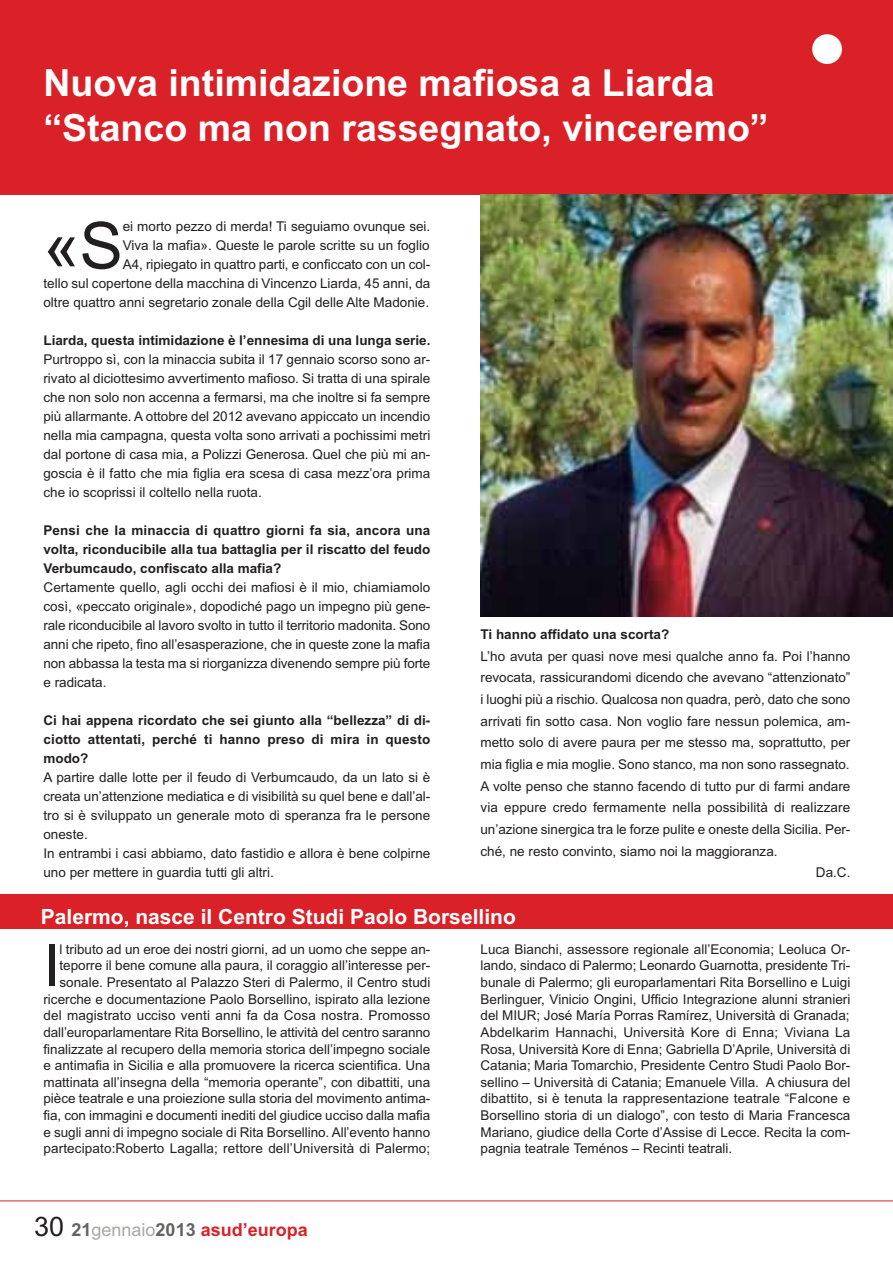
<style>
.page{position:relative;width:893px;height:1263px;background:#fff}
.page>*{position:absolute;margin:0;border:0;box-sizing:border-box;transform-origin:0 0}
.t1{font:64.95px "Arial";color:#231f20}
.t2{font:57.9px "Arial";color:#231f20}
.t3{font:700 37.5px/45px "Arial";color:#fff}
.t4{font:700 21px "Arial";color:#fff}
.t5{font:700 18px "Arial";color:#da2128}
.t6{font:13.5px/16.6px "Arial";color:#231f20;text-align:justify}
.t7{font:700 13.5px/19px "Arial";color:#231f20;text-align:justify}
.s1{font-weight:400;font-size:27px;color:#231f20}
.s2{color:#656262}
.s3{font-weight:400;color:#a9a7a6}
</style>
<div class="page">
<div style="left:0;top:0;width:892px;height:194px;background:#da2128"></div>
<div style="left:812px;top:34px;width:30px;height:30px;background:#fff;border-radius:50%"></div>
<hr style="left:0;top:1201px;width:892px;height:1px;background:#da2128">
<div style="left:0;top:895px;width:892px;height:34px;background:#da2128"></div>
<img style="left:480px;top:194px;width:412px;height:423px">
<h3 class="t3" style="left:43px;top:64px;width:726px">Nuova intimidazione mafiosa a Liarda “Stanco ma non rassegnato, vinceremo”</h3>
<h1 class="t1" style="left:43px;top:222px;width:81px">«S</h1>
<p class="t6" style="left:43px;top:218px;width:388px;line-height:19px;text-align:right">ei morto pezzo di merda! Ti seguiamo ovunque sei.<br>Viva la mafia». Queste le parole scritte su un foglio<br>A4, ripiegato in quattro parti, e conficcato con un col-<br>tello sul copertone della macchina di Vincenzo Liarda, 45 anni, da oltre quattro anni segretario zonale della Cgil delle Alte Madonie.</p>
<p class="t7" style="left:43px;top:332px;width:388px">Liarda, questa intimidazione è l’ennesima di una lunga serie.</p>
<p class="t6" style="left:43px;top:351px;width:388px;line-height:19px">Purtroppo sì, con la minaccia subita il 17 gennaio scorso sono ar&shy;rivato al diciottesimo avvertimento mafioso. Si tratta di una spirale che non solo non accenna a fermarsi, ma che inoltre si fa sempre più allarmante. A ottobre del 2012 avevano appiccato un incendio nella mia campagna, questa volta sono arrivati a pochissimi metri dal portone di casa mia, a Polizzi Generosa. Quel che più mi an&shy;goscia è il fatto che mia figlia era scesa di casa mezz’ora prima che io scoprissi il coltello nella ruota.</p>
<p class="t7" style="left:43px;top:522px;width:388px">Pensi che la minaccia di quattro giorni fa sia, ancora una volta, riconducibile alla tua battaglia per il riscatto del feudo Verbumcaudo, confiscato alla mafia?</p>
<p class="t6" style="left:43px;top:579px;width:388px;line-height:19px">Certamente quello, agli occhi dei mafiosi è il mio, chiamiamolo così, «peccato originale», dopodiché pago un impegno più gene&shy;rale riconducibile al lavoro svolto in tutto il territorio madonita. Sono anni che ripeto, fino all’esasperazione, che in queste zone la mafia non abbassa la testa ma si riorganizza divenendo sempre più forte e radicata.</p>
<p class="t7" style="left:43px;top:712px;width:388px">Ci hai appena ricordato che sei giunto alla “bellezza” di di&shy;ciotto attentati, perché ti hanno preso di mira in questo modo?</p>
<p class="t6" style="left:43px;top:769px;width:388px;line-height:19px;text-align:left">A partire dalle lotte per il feudo di Verbumcaudo, da un lato si è creata un’attenzione mediatica e di visibilità su quel bene e dall’al&shy;tro si è sviluppato un generale moto di speranza fra le persone oneste.<br>In entrambi i casi abbiamo, dato fastidio e allora è bene colpirne uno per mettere in guardia tutti gli altri.</p>
<p class="t7" style="left:480px;top:626px;width:190px">Ti hanno affidato una scorta?</p>
<p class="t6" style="left:480px;top:649px;width:371px">L’ho avuta per quasi nove mesi qualche anno fa. Poi l’hanno</p>
<p class="t6" style="left:480px;top:671px;width:371px">revocata, rassicurandomi dicendo che avevano “attenzionato”</p>
<p class="t6" style="left:480px;top:692px;width:371px">i luoghi più a rischio. Qualcosa non quadra, però, dato che sono</p>
<p class="t6" style="left:480px;top:714px;width:371px">arrivati fin sotto casa. Non voglio fare nessun polemica, am-</p>
<p class="t6" style="left:480px;top:736px;width:371px">metto solo di avere paura per me stesso ma, soprattutto, per</p>
<p class="t6" style="left:480px;top:757px;width:370px">mia figlia e mia moglie. Sono stanco, ma non sono rassegnato.</p>
<p class="t6" style="left:480px;top:779px;width:371px">A volte penso che stanno facendo di tutto pur di farmi andare</p>
<p class="t6" style="left:480px;top:801px;width:371px">via eppure credo fermamente nella possibilità di realizzare</p>
<p class="t6" style="left:480px;top:822px;width:371px">un’azione sinergica tra le forze pulite e oneste della Sicilia. Per-</p>
<p class="t6" style="left:480px;top:844px;width:298px">ché, ne resto convinto, siamo noi la maggioranza.</p>
<p class="t6" style="left:816px;top:865px;width:36px">Da.C.</p>
<h3 class="t4" style="left:41px;top:909px;width:476px">Palermo, nasce il Centro Studi Paolo Borsellino</h3>
<h2 class="t2" style="left:43px;top:945px;width:18px">I</h2>
<p class="t6" style="left:43px;top:942px;width:388px;text-align:right">l tributo ad un eroe dei nostri giorni, ad un uomo che seppe an&shy;teporre il bene comune alla paura, il coraggio all’interesse per&shy;sonale. Presentato al Palazzo Steri di Palermo, il Centro studi ricerche e documentazione Paolo Borsellino, ispirato alla lezione del magistrato ucciso venti anni fa da Cosa nostra. Promosso dall’europarlamentare Rita Borsellino, le attività del centro saranno finalizzate al recupero della memoria storica dell’impegno sociale e antimafia in Sicilia e alla promuovere la ricerca scientifica. Una mattinata all’insegna della “memoria operante”, con dibattiti, una pièce teatrale e una proiezione sulla storia del movimento antima&shy;fia, con immagini e documenti inediti del giudice ucciso dalla mafia e sugli anni di impegno sociale di Rita Borsellino. All’evento hanno partecipato:Roberto Lagalla; rettore dell’Università di Palermo;</p>
<p class="t6" style="left:480px;top:942px;width:371px">Luca Bianchi, assessore regionale all’Economia; Leoluca Or&shy;lando, sindaco di Palermo; Leonardo Guarnotta, presidente Tri&shy;bunale di Palermo; gli europarlamentari Rita Borsellino e Luigi Berlinguer, Vinicio Ongini, Ufficio Integrazione alunni stranieri del MIUR; José María Porras Ramírez, Università di Granada; Abdelkarim Hannachi, Università Kore di Enna; Viviana La Rosa, Università Kore di Enna; Gabriella D’Aprile, Università di Catania; Maria Tomarchio, Presidente Centro Studi Paolo Bor&shy;sellino – Università di Catania; Emanuele Villa. A chiusura del dibattito, si è tenuta la rappresentazione teatrale “Falcone e Borsellino storia di un dialogo”, con testo di Maria Francesca Mariano, giudice della Corte d’Assise di Lecce. Recita la com&shy;pagnia teatrale Teménos – Recinti teatrali.</p>
<h3 class="t5" style="left:34px;top:1223px;width:275px"><span class="s1">30</span> <span class="s2">21</span><span class="s3">gennaio</span><span class="s2">2013</span> asud’europa</h3>
</div>
